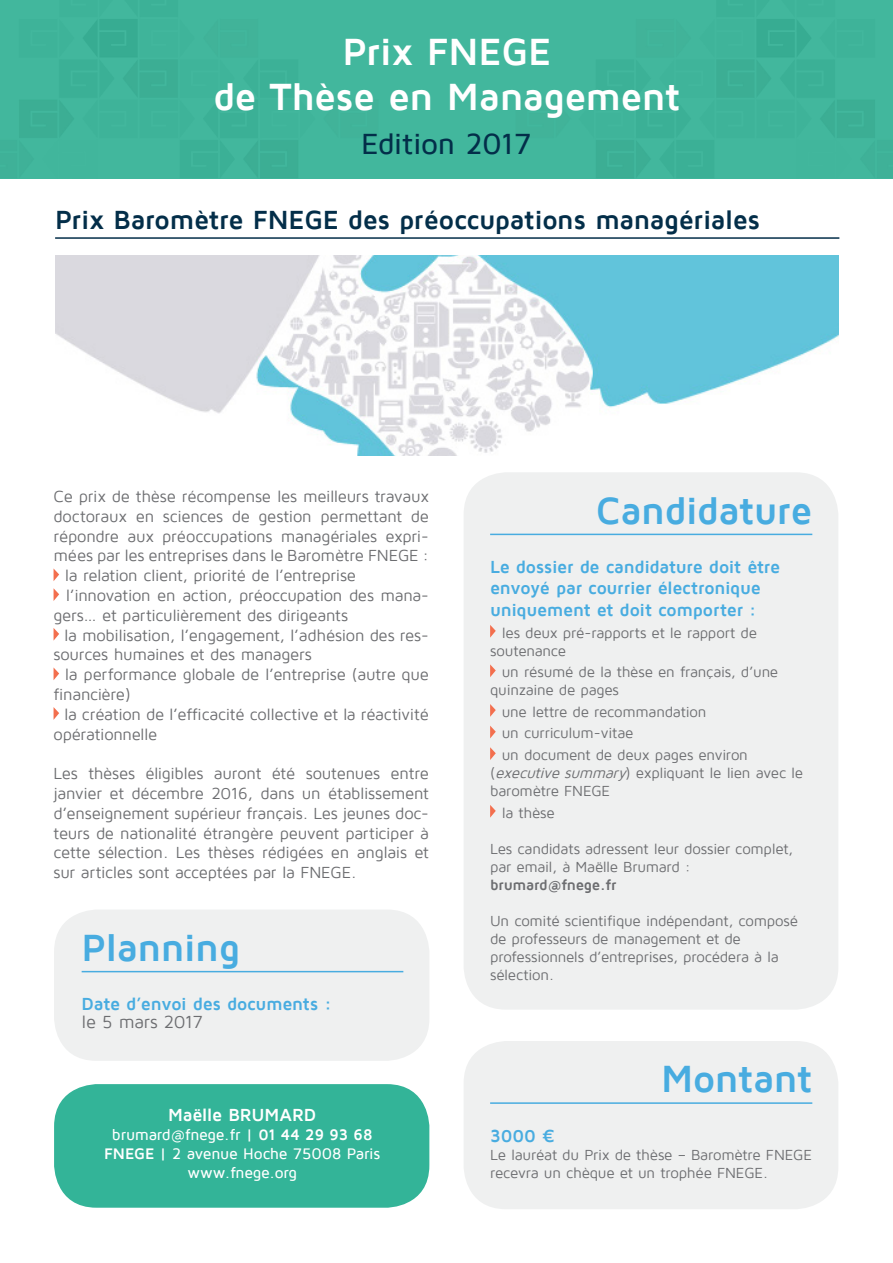
<style>
.page{position:relative;width:893px;height:1263px;background:#fff}
.page>*{position:absolute;margin:0;border:0;box-sizing:border-box;transform-origin:0 0}
.t1{font:700 39px "Maven Pro";letter-spacing:-.01em;color:#fff}
.t2{font:700 39px "Maven Pro";letter-spacing:-.015em;color:#48ace0}
.t3{font:500 30px "Maven Pro";letter-spacing:-.015em;color:#032e49}
.t4{font:700 27px "Maven Pro";letter-spacing:-.01em;color:#032e49}
.t5{font:700 18px/21.6px "Maven Pro";letter-spacing:-.015em;color:#48ace0}
.t6{font:700 18px "Maven Pro";letter-spacing:-.01em;color:#fff}
.t7{font:16.5px/19.8px "Maven Pro";letter-spacing:-.015em;color:#6c6d70}
.t8{font:500 15.75px "Maven Pro";letter-spacing:-.015em;color:#fff}
.t9{font:15px/18px "Maven Pro";letter-spacing:-.015em;color:#6c6d70}
.t10{font:700 15px "Maven Pro";letter-spacing:-.015em;color:#6c6d70}
.s1{font-weight:400;color:#6c6d70}
.s2{font-weight:700}
.s3{font-style:italic}
</style>
<div class="page">
<img style="left:0;top:0;width:893px;height:179px">
<div style="left:54px;top:909px;width:375px;height:152px;background:#eff0f0;border-radius:43px"></div>
<div style="left:464px;top:1041px;width:374px;height:168px;background:#eff0f0;border-radius:43px"></div>
<svg style="left:54px;top:569px;width:5px;height:12px"></svg>
<svg style="left:54px;top:589px;width:5px;height:12px"></svg>
<svg style="left:54px;top:628px;width:5px;height:12px"></svg>
<svg style="left:54px;top:668px;width:5px;height:12px"></svg>
<svg style="left:54px;top:707px;width:5px;height:12px"></svg>
<hr style="left:55px;top:237px;width:784px;height:2px;background:#032e49">
<hr style="left:82px;top:971px;width:321px;height:1px;background:#48ace0">
<hr style="left:490px;top:1102px;width:322px;height:2px;background:#48ace0">
<div style="left:464px;top:472px;width:374px;height:538px;background:#eff0f0;border-radius:43px"></div>
<hr style="left:490px;top:534px;width:322px;height:1px;background:#48ace0">
<svg style="left:490px;top:625px;width:6px;height:13px"></svg>
<svg style="left:490px;top:664px;width:6px;height:13px"></svg>
<svg style="left:490px;top:704px;width:6px;height:13px"></svg>
<svg style="left:490px;top:726px;width:6px;height:12px"></svg>
<svg style="left:490px;top:747px;width:6px;height:13px"></svg>
<svg style="left:490px;top:805px;width:6px;height:13px"></svg>
<div style="left:54px;top:1084px;width:375px;height:124px;background:#33b498;border-radius:43px"></div>
<img style="left:55px;top:256px;width:783px;height:199px">
<p class="t1" style="left:342px;top:31px;width:210px">Prix FNEGE</p>
<p class="t1" style="left:213px;top:76px;width:469px">de Thèse en Management</p>
<p class="t3" style="left:361px;top:128px;width:171px">Edition 2017</p>
<p class="t4" style="left:55px;top:205px;width:706px">Prix Baromètre FNEGE des préoccupations managériales</p>
<p class="t7" style="left:54px;top:487px;width:377px">Ce prix de thèse récompense les meilleurs travaux</p>
<p class="t7" style="left:54px;top:507px;width:377px">doctoraux en sciences de gestion permettant de</p>
<p class="t7" style="left:54px;top:526px;width:377px">répondre aux préoccupations managériales expri-</p>
<p class="t7" style="left:54px;top:546px;width:377px">mées par les entreprises dans le Baromètre FNEGE :</p>
<p class="t7" style="left:65px;top:566px;width:293px">la relation client, priorité de l’entreprise</p>
<p class="t7" style="left:54px;top:586px;width:377px;text-indent:12px">l’innovation en action, préoccupation des mana&shy;gers… et particulièrement des dirigeants</p>
<p class="t7" style="left:54px;top:625px;width:377px;text-indent:11px">la mobilisation, l’engagement, l’adhésion des res&shy;sources humaines et des managers</p>
<p class="t7" style="left:54px;top:665px;width:377px;text-indent:11px">la performance globale de l’entreprise (autre que financière)</p>
<p class="t7" style="left:54px;top:705px;width:377px;text-indent:11px">la création de l’efficacité collective et la réactivité opérationnelle</p>
<p class="t7" style="left:54px;top:764px;width:377px;text-align:justify">Les thèses éligibles auront été soutenues entre janvier et décembre 2016, dans un établissement d’enseignement supérieur français. Les jeunes doc&shy;teurs de nationalité étrangère peuvent participer à cette sélection. Les thèses rédigées en anglais et sur articles sont acceptées par la FNEGE.</p>
<p class="t2" style="left:82px;top:927px;width:160px">Planning</p>
<p class="t5" style="left:82px;top:995px;width:251px;line-height:18px">Date d’envoi des documents : <span class="s1">le 5 mars 2017</span></p>
<p class="t6" style="left:168px;top:1105px;width:150px">Maëlle BRUMARD</p>
<p class="t8" style="left:112px;top:1126px;width:262px">brumard@fnege.fr | <span class="s2">01 44 29 93 68</span></p>
<p class="t8" style="left:104px;top:1145px;width:278px"><span class="s2">FNEGE</span> | 2 avenue Hoche 75008 Paris</p>
<p class="t8" style="left:187px;top:1164px;width:111px">www.fnege.org</p>
<p class="t2" style="left:596px;top:490px;width:218px">Candidature</p>
<p class="t5" style="left:490px;top:556px;width:292px">Le dossier de candidature doit être envoyé par courrier électronique uniquement et doit comporter :</p>
<p class="t9" style="left:490px;top:624px;width:268px;text-indent:12px">les deux pré-rapports et le rapport de soutenance</p>
<p class="t9" style="left:490px;top:663px;width:290px;text-indent:12px">un résumé de la thèse en français, d’une quinzaine de pages</p>
<p class="t9" style="left:502px;top:703px;width:206px">une lettre de recommandation</p>
<p class="t9" style="left:502px;top:724px;width:133px">un curriculum-vitae</p>
<p class="t9" style="left:490px;top:746px;width:315px;text-indent:12px">un document de deux pages environ (<span class="s3">executive summary</span>) expliquant le lien avec le baromètre FNEGE</p>
<p class="t9" style="left:502px;top:804px;width:55px">la thèse</p>
<p class="t9" style="left:490px;top:840px;width:305px">Les candidats adressent leur dossier complet, par email, à Maëlle Brumard :</p>
<p class="t10" style="left:490px;top:877px;width:128px">brumard@fnege.fr</p>
<p class="t9" style="left:490px;top:912px;width:310px">Un comité scientifique indépendant, composé de professeurs de management et de professionnels d’entreprises, procédera à la sélection.</p>
<p class="t2" style="left:661px;top:1059px;width:153px">Montant</p>
<p class="t5" style="left:490px;top:1125px;width:66px">3000 €</p>
<p class="t9" style="left:490px;top:1146px;width:323px">Le lauréat du Prix de thèse – Baromètre FNEGE recevra un chèque et un trophée FNEGE.</p>
</div>
